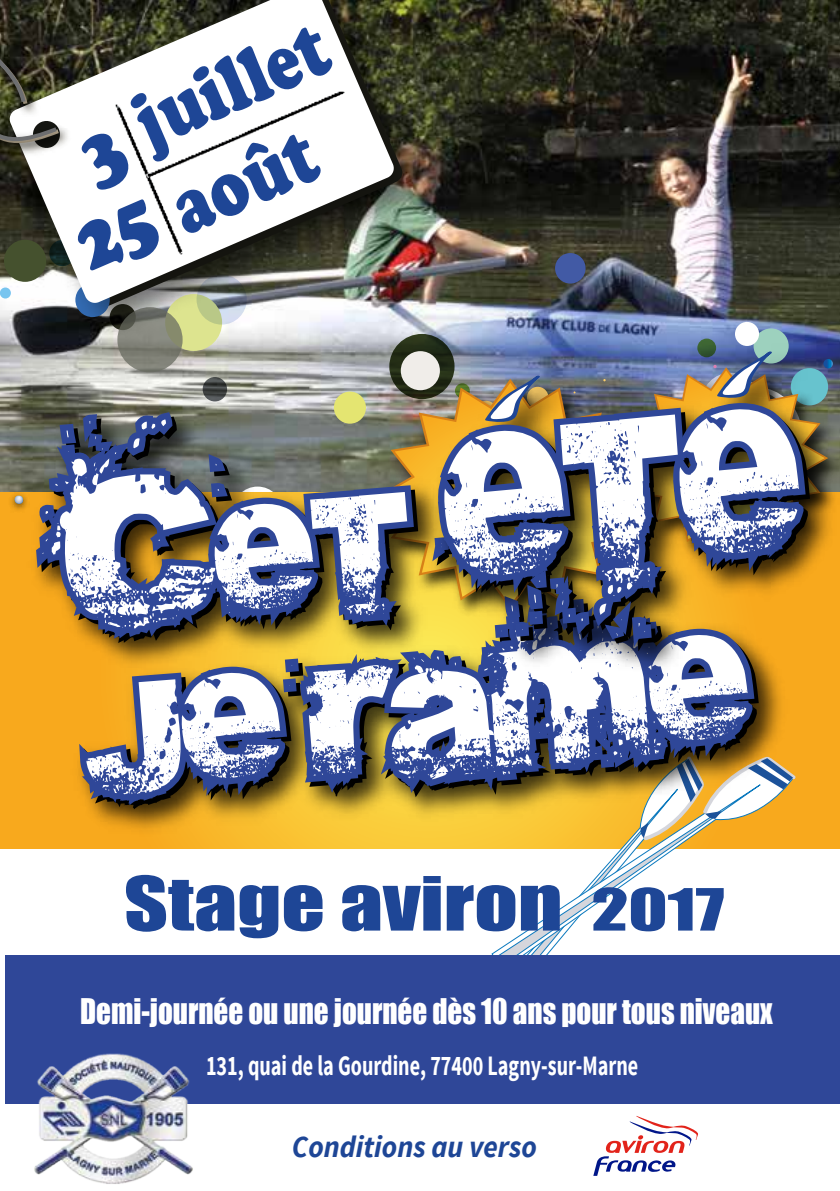
<style>
.page{position:relative;width:840px;height:1191px;background:#fff}
.page>*{position:absolute;margin:0;border:0;box-sizing:border-box;transform-origin:0 0}
.t1{font:900 78.2px/94px "Cooper";color:#1e4696;scale:.79 1}
.t2{font:69px "Impact";color:#1e4696;scale:1.24 1}
.t3{font:32.4px "Impact";color:#fff;scale:.89 1}
.t4{font:italic 700 30.6px "Source Sans Pro";color:#1e4696;scale:.95 1}
.t5{font:700 28px "Source Sans Pro";color:#fff;scale:.71 1}
.s1{font-size:79.2px}
.s2{font-size:53.8px}
</style>
<div class="page">
<img style="left:0;top:0;width:839px;height:492px">
<svg style="left:593px;top:1116px;width:104px;height:59px"></svg>
<div style="left:753px;top:328px;width:35px;height:35px;background:#9dd1be;border-radius:50%"></div>
<div style="left:734px;top:322px;width:24px;height:24px;background:#fff;border-radius:50%"></div>
<div style="left:554px;top:253px;width:31px;height:30px;background:#425aa5;border-radius:50%"></div>
<svg style="left:0;top:492px;width:839px;height:356px;background:#f8ab1f"></svg>
<img style="left:6px;top:490px;width:18px;height:25px">
<svg style="left:13px;top:494px;width:11px;height:12px"></svg>
<img style="left:0;top:0;width:438px;height:347px">
<img style="left:8px;top:0;width:387px;height:304px">
<img style="left:0;top:0;width:73px;height:157px">
<img style="left:43px;top:31px;width:212px;height:296px">
<img style="left:75px;top:17px;width:341px;height:232px">
<svg style="left:493px;top:844px;width:267px;height:111px"></svg>
<div style="left:5px;top:955px;width:834px;height:149px;background:#2f4798"></div>
<img style="left:24px;top:400px;width:769px;height:444px">
<svg style="left:36px;top:412px;width:7px;height:226px;background:#a6823f"></svg>
<img style="left:700px;top:335px;width:116px;height:9px">
<img style="left:43px;top:344px;width:789px;height:497px">
<img style="left:34px;top:1053px;width:159px;height:131px">
<svg style="left:0;top:0;width:63px;height:150px;background:#58584b"></svg>
<svg style="left:78px;top:127px;width:57px;height:66px"></svg>
<h1 class="t1" style="left:26px;top:119px;width:387px;text-indent:101px;rotate:-23deg">juillet<br><span class="s1">25</span> août</h1>
<h2 class="t2" style="left:124px;top:850px;width:485px">Stage aviron <span class="s2">2017</span></h2>
<p class="t3" style="left:80px;top:986px;width:779px">Demi-journée ou une journée dès 10 ans pour tous niveaux</p>
<p class="t5" style="left:206px;top:1047px;width:610px">131, quai de la Gourdine, 77400 Lagny-sur-Marne</p>
<p class="t4" style="left:292px;top:1127px;width:259px">Conditions au verso</p>
</div>
